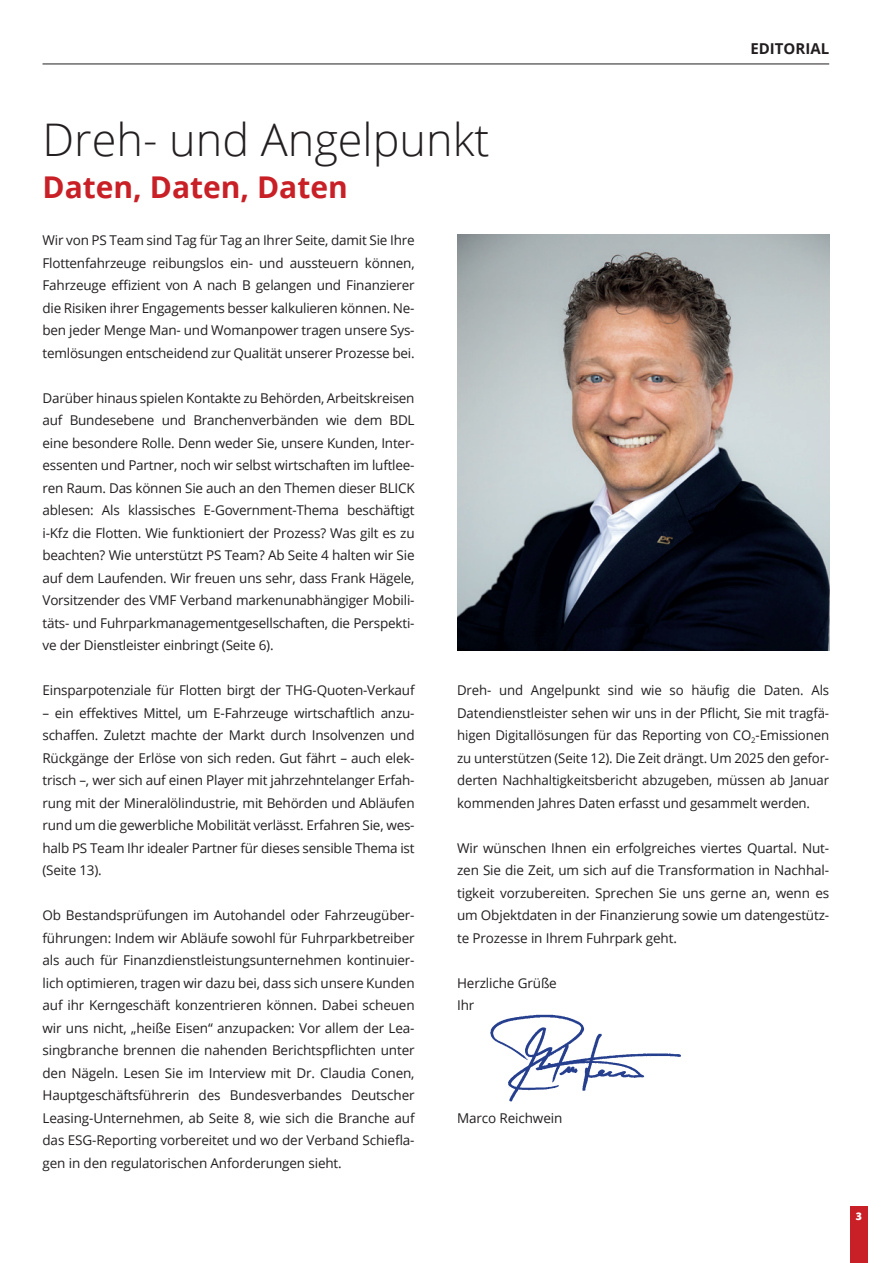
<style>
.page{position:relative;width:893px;height:1263px;background:#fff}
.page>*{position:absolute;margin:0;border:0;box-sizing:border-box;transform-origin:0 0}
.Headline_1{font:300 45px "Open Sans";color:#231f20}
.Headline_1-2{font:700 30px "Open Sans";color:#c82026}
.t1{font:700 15px "Open Sans";color:#231f20}
.Fliesstext{font:13.5px/22.5px "Open Sans";letter-spacing:-.015em;color:#231f20;text-align:justify}
.t2{font:800 10.5px "Open Sans";color:#fff}
</style>
<div class="page">
<div style="left:850px;top:1206px;width:17px;height:57px;background:#c82026"></div>
<hr style="left:43px;top:64px;width:786px;height:1px;background:#231f20">
<img style="left:457px;top:234px;width:372px;height:416px">
<img style="left:490px;top:1014px;width:191px;height:88px">
<p class="Headline_1" style="left:43px;top:109px;width:448px">Dreh- und Angelpunkt</p>
<p class="Headline_1-2" style="left:43px;top:165px;width:307px">Daten, Daten, Daten</p>
<p class="t1" style="left:750px;top:38px;width:80px">EDITORIAL</p>
<p class="Fliesstext" style="left:43px;top:229px;width:374px">Wir von PS Team sind Tag für Tag an Ihrer Seite, damit Sie Ihre Flottenfahrzeuge reibungslos ein- und aussteuern können, Fahrzeuge effizient von A nach B gelangen und Finanzierer die Risiken ihrer Engagements besser kalkulieren können. Ne&shy;ben jeder Menge Man- und Womanpower tragen unsere Sys&shy;temlösungen entscheidend zur Qualität unserer Prozesse bei.</p>
<p class="Fliesstext" style="left:43px;top:386px;width:374px">Darüber hinaus spielen Kontakte zu Behörden, Arbeitskreisen auf Bundesebene und Branchenverbänden wie dem BDL eine besondere Rolle. Denn weder Sie, unsere Kunden, Inter&shy;essenten und Partner, noch wir selbst wirtschaften im luftlee&shy;ren Raum. Das können Sie auch an den Themen dieser BLICK ablesen: Als klassisches E-Government-Thema beschäftigt i-Kfz die Flotten. Wie funktioniert der Prozess? Was gilt es zu beachten? Wie unterstützt PS Team? Ab Seite 4 halten wir Sie auf dem Laufenden. Wir freuen uns sehr, dass Frank Hägele, Vorsitzender des VMF Verband markenunabhängiger Mobili&shy;täts- und Fuhrparkmanagementgesellschaften, die Perspekti&shy;ve der Dienstleister einbringt (Seite 6).</p>
<p class="Fliesstext" style="left:43px;top:679px;width:374px">Einsparpotenziale für Flotten birgt der THG-Quoten-Verkauf</p>
<p class="Fliesstext" style="left:43px;top:701px;width:374px">– ein effektives Mittel, um E-Fahrzeuge wirtschaftlich anzu&shy;schaffen. Zuletzt machte der Markt durch Insolvenzen und Rückgänge der Erlöse von sich reden. Gut fährt – auch elek&shy;trisch –, wer sich auf einen Player mit jahrzehntelanger Erfah&shy;rung mit der Mineralölindustrie, mit Behörden und Abläufen rund um die gewerbliche Mobilität verlässt. Erfahren Sie, wes&shy;halb PS Team Ihr idealer Partner für dieses sensible Thema ist (Seite 13).</p>
<p class="Fliesstext" style="left:43px;top:904px;width:374px">Ob Bestandsprüfungen im Autohandel oder Fahrzeugüber&shy;führungen: Indem wir Abläufe sowohl für Fuhrparkbetreiber als auch für Finanzdienstleistungsunternehmen kontinuier&shy;lich optimieren, tragen wir dazu bei, dass sich unsere Kunden auf ihr Kerngeschäft konzentrieren können. Dabei scheuen wir uns nicht, „heiße Eisen“ anzupacken: Vor allem der Lea&shy;singbranche brennen die nahenden Berichtspflichten unter den Nägeln. Lesen Sie im Interview mit Dr. Claudia Conen, Hauptgeschäftsführerin des Bundesverbandes Deutscher Leasing-Unternehmen, ab Seite 8, wie sich die Branche auf das ESG-Reporting vorbereitet und wo der Verband Schiefla&shy;gen in den regulatorischen Anforderungen sieht.</p>
<p class="Fliesstext" style="left:457px;top:679px;width:374px">Dreh- und Angelpunkt sind wie so häufig die Daten. Als Datendienstleister sehen wir uns in der Pflicht, Sie mit tragfä&shy;higen Digitallösungen für das Reporting von CO<sub>2</sub>-Emissionen zu unterstützen (Seite 12). Die Zeit drängt. Um 2025 den gefor&shy;derten Nachhaltigkeitsbericht abzugeben, müssen ab Januar kommenden Jahres Daten erfasst und gesammelt werden.</p>
<p class="Fliesstext" style="left:457px;top:836px;width:374px">Wir wünschen Ihnen ein erfolgreiches viertes Quartal. Nut&shy;zen Sie die Zeit, um sich auf die Transformation in Nachhal&shy;tigkeit vorzubereiten. Sprechen Sie uns gerne an, wenn es um Objektdaten in der Finanzierung sowie um datengestütz&shy;te Prozesse in Ihrem Fuhrpark geht.</p>
<p class="Fliesstext" style="left:457px;top:971px;width:101px">Herzliche Grüße</p>
<p class="Fliesstext" style="left:457px;top:994px;width:19px">Ihr</p>
<p class="Fliesstext" style="left:457px;top:1106px;width:107px">Marco Reichwein</p>
<p class="t2" style="left:856px;top:1208px;width:8px">3</p>
</div>
